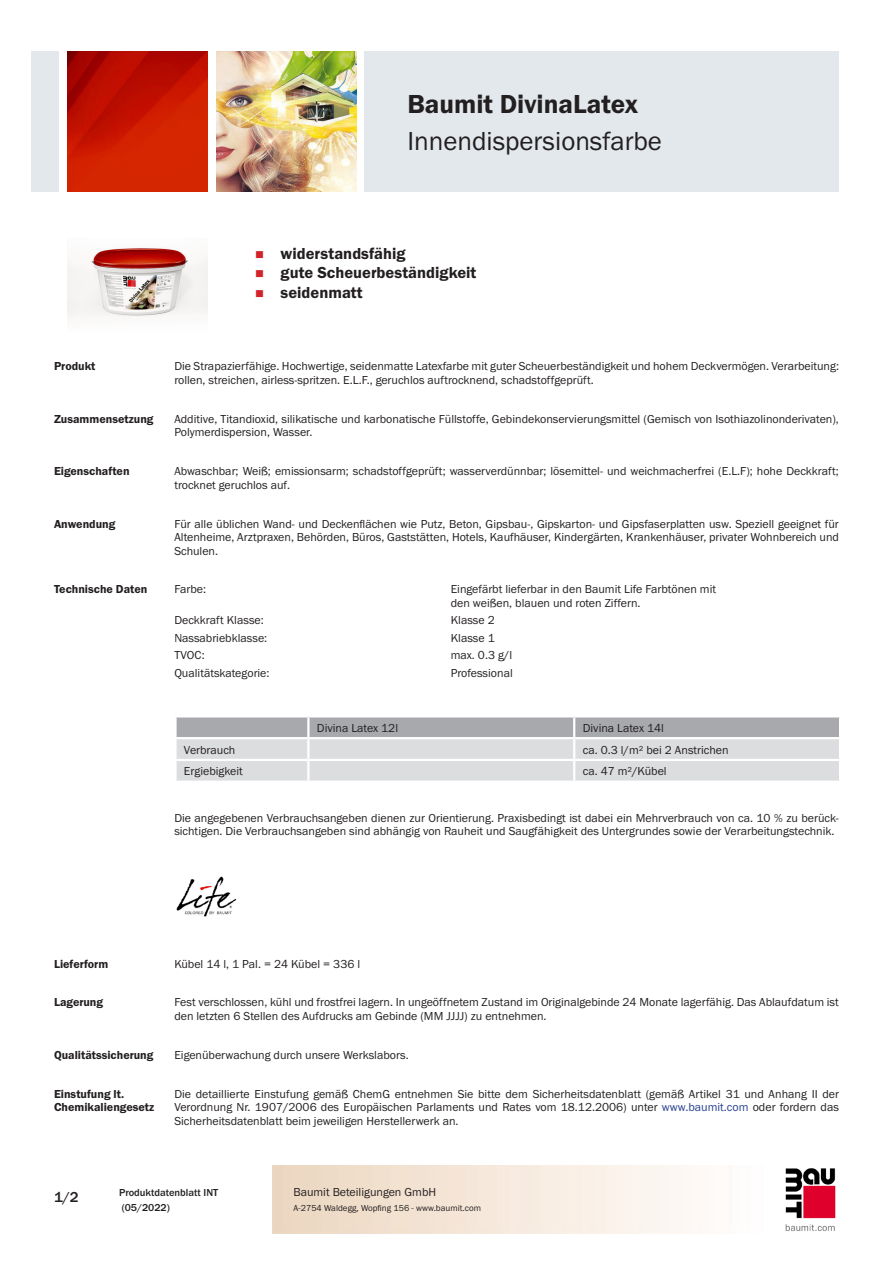
<style>
.page{position:relative;width:893px;height:1263px;background:#fff}
.page>*{position:absolute;margin:0;border:0;box-sizing:border-box;transform-origin:0 0}
.PDS_Produktname_Land{font:27px "BM Franklin Gothic URW Boo";color:#231f20}
.PDS_Produktname{font:27px "BM Franklin Gothic URW Dem";color:#231f20}
.t1{font:16.5px "BM Franklin Gothic URW Dem";color:#231f20}
.t2{font:500 15px "BM Franklin Gothic URW";color:#231f20}
.PDS_Standard{font:12px/13.5px "BM Franklin Gothic URW Boo";color:#231f20}
.PDS_Standard_linksbü{font:12px/13.5px "BM Franklin Gothic URW Boo";color:#231f20}
.PDS_Header{font:12px/13.5px "BM Franklin Gothic URW Dem";color:#231f20}
.t3{font:500 10.5px/15px "BM Franklin Gothic URW";color:#231f20}
.t4{font:9px "BM Franklin Gothic URW Boo";color:#231f20}
.s1{color:#253f8e}
</style>
<div class="page">
<img style="left:785px;top:1168px;width:51px;height:63px">
<div style="left:32px;top:51px;width:27px;height:140px;background:#e2e8eb"></div>
<img style="left:68px;top:52px;width:140px;height:139px">
<img style="left:216px;top:51px;width:141px;height:140px">
<div style="left:365px;top:51px;width:474px;height:140px;background:#e2e8eb"></div>
<img style="left:67px;top:248px;width:141px;height:70px">
<svg style="left:175px;top:716px;width:665px;height:65px;background:#d0d1d3"></svg>
<hr style="left:574px;top:780px;width:267px;height:3px;background:#fff">
<img style="left:176px;top:876px;width:61px;height:41px">
<p class="PDS_Produktname" style="left:407px;top:87px;width:232px">Baumit DivinaLatex</p>
<p class="PDS_Produktname_Land" style="left:407px;top:124px;width:256px">Innendispersionsfarbe</p>
<p class="t1" style="left:281px;top:243px;width:127px">widerstandsfähig</p>
<p class="t1" style="left:281px;top:263px;width:197px">gute Scheuerbeständigkeit</p>
<p class="t1" style="left:281px;top:282px;width:83px">seidenmatt</p>
<p class="PDS_Header" style="left:54px;top:360px;width:43px">Produkt</p>
<p class="PDS_Standard" style="left:174px;top:360px;width:666px">Die Strapazierfähige. Hochwertige, seidenmatte Latexfarbe mit guter Scheuerbeständigkeit und hohem Deckvermögen. Verarbeitung: rollen, streichen, airless-spritzen. E.L.F., geruchlos auftrocknend, schadstoffgeprüft.</p>
<p class="PDS_Header" style="left:54px;top:412px;width:101px">Zusammensetzung</p>
<p class="PDS_Standard" style="left:174px;top:412px;width:666px">Additive, Titandioxid, silikatische und karbonatische Füllstoffe, Gebindekonservierungsmittel (Gemisch von Isothiazolinonderivaten),<br>Polymerdispersion, Wasser.</p>
<p class="PDS_Header" style="left:54px;top:465px;width:77px">Eigenschaften</p>
<p class="PDS_Standard" style="left:174px;top:465px;width:666px">Abwaschbar; Weiß; emissionsarm; schadstoffgeprüft; wasserverdünnbar; lösemittel- und weichmacherfrei (E.L.F); hohe Deckkraft; trocknet geruchlos auf.</p>
<p class="PDS_Header" style="left:54px;top:517px;width:63px">Anwendung</p>
<p class="PDS_Standard" style="left:174px;top:517px;width:666px;text-align:justify">Für alle üblichen Wand- und Deckenflächen wie Putz, Beton, Gipsbau-, Gipskarton- und Gipsfaserplatten usw. Speziell geeignet für Altenheime, Arztpraxen, Behörden, Büros, Gaststätten, Hotels, Kaufhäuser, Kindergärten, Krankenhäuser, privater Wohnbereich und Schulen.</p>
<p class="PDS_Header" style="left:54px;top:583px;width:95px">Technische Daten</p>
<p class="PDS_Standard_linksbü" style="left:174px;top:583px;width:33px">Farbe:</p>
<p class="PDS_Standard_linksbü" style="left:451px;top:583px;width:267px">Eingefärbt lieferbar in den Baumit Life Farbtönen mit den weißen, blauen und roten Ziffern.</p>
<p class="PDS_Standard_linksbü" style="left:174px;top:614px;width:91px">Deckkraft Klasse:</p>
<p class="PDS_Standard_linksbü" style="left:451px;top:614px;width:46px">Klasse 2</p>
<p class="PDS_Standard_linksbü" style="left:174px;top:631px;width:94px">Nassabriebklasse:</p>
<p class="PDS_Standard_linksbü" style="left:451px;top:631px;width:46px">Klasse 1</p>
<p class="PDS_Standard_linksbü" style="left:174px;top:649px;width:32px">TVOC:</p>
<p class="PDS_Standard_linksbü" style="left:451px;top:649px;width:63px">max. 0.3 g/l</p>
<p class="PDS_Standard_linksbü" style="left:174px;top:666px;width:97px">Qualitätskategorie:</p>
<p class="PDS_Standard_linksbü" style="left:451px;top:666px;width:64px">Professional</p>
<p class="PDS_Standard_linksbü" style="left:317px;top:721px;width:83px">Divina Latex 12l</p>
<p class="PDS_Standard_linksbü" style="left:583px;top:721px;width:83px">Divina Latex 14l</p>
<p class="PDS_Standard_linksbü" style="left:184px;top:743px;width:53px">Verbrauch</p>
<p class="PDS_Standard_linksbü" style="left:583px;top:743px;width:147px">ca. 0.3 l/m² bei 2 Anstrichen</p>
<p class="PDS_Standard_linksbü" style="left:184px;top:765px;width:60px">Ergiebigkeit</p>
<p class="PDS_Standard_linksbü" style="left:583px;top:765px;width:85px">ca. 47 m²/Kübel</p>
<p class="PDS_Standard" style="left:174px;top:811px;width:666px">Die angegebenen Verbrauchsangeben dienen zur Orientierung. Praxisbedingt ist dabei ein Mehrverbrauch von ca. 10 % zu berück&shy;sichtigen. Die Verbrauchsangeben sind abhängig von Rauheit und Saugfähigkeit des Untergrundes sowie der Verarbeitungstechnik.</p>
<p class="PDS_Header" style="left:54px;top:957px;width:56px">Lieferform</p>
<p class="PDS_Standard" style="left:174px;top:957px;width:187px">Kübel 14 l, 1 Pal. = 24 Kübel = 336 l</p>
<p class="PDS_Header" style="left:54px;top:996px;width:51px">Lagerung</p>
<p class="PDS_Standard" style="left:174px;top:996px;width:666px">Fest verschlossen, kühl und frostfrei lagern. In ungeöffnetem Zustand im Originalgebinde 24 Monate lagerfähig. Das Ablaufdatum ist den letzten 6 Stellen des Aufdrucks am Gebinde (MM JJJJ) zu entnehmen.</p>
<p class="PDS_Header" style="left:54px;top:1048px;width:101px">Qualitätssicherung</p>
<p class="PDS_Standard" style="left:174px;top:1048px;width:236px">Eigenüberwachung durch unsere Werkslabors.</p>
<p class="PDS_Header" style="left:54px;top:1087px;width:102px">Einstufung lt.<br>Chemikaliengesetz</p>
<p class="PDS_Standard" style="left:174px;top:1087px;width:666px;text-align:justify">Die detaillierte Einstufung gemäß ChemG entnehmen Sie bitte dem Sicherheitsdatenblatt (gemäß Artikel 31 und Anhang II der Verordnung Nr. 1907/2006 des Europäischen Parlaments und Rates vom 18.12.2006) unter <span class="s1">www.baumit.com</span> oder fordern das Sicherheitsdatenblatt beim jeweiligen Herstellerwerk an.</p>
<p class="t2" style="left:54px;top:1188px;width:26px">1/2</p>
<p class="t3" style="left:119px;top:1185px;width:101px">Produktdatenblatt INT (05/2022)</p>
<p class="PDS_Standard" style="left:293px;top:1185px;width:144px">Baumit Beteiligungen GmbH</p>
<p class="t4" style="left:293px;top:1202px;width:189px">A-2754 Waldegg, Wopfing 156 - www.baumit.com</p>
</div>
